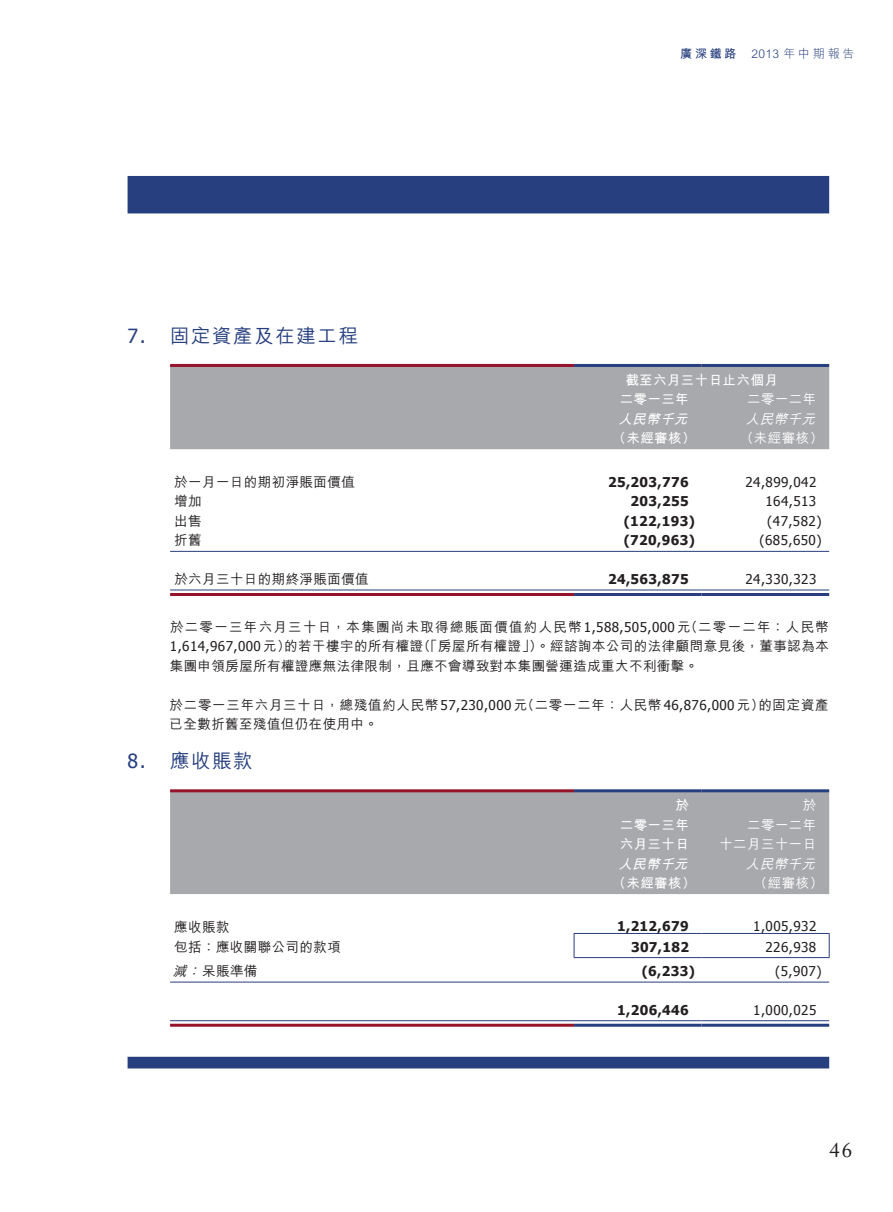
<style>
.page{position:relative;width:893px;height:1212px;background:#fff}
.page>*{position:absolute;margin:0;border:0;box-sizing:border-box;transform-origin:0 0}
.t1{font:21px "Adobe Caslon";color:#231f20}
.t2{font:500 19.5px "M Hei HK";letter-spacing:.08em;color:#273f7f}
.t3{font:500 13.5px/19.5px "M Hei HK";letter-spacing:.03em;color:#231f20;text-align:justify}
.t4{font:700 13.5px "Tahoma";letter-spacing:.03em;color:#231f20}
.t5{font:13.5px "Tahoma";letter-spacing:.03em;color:#231f20}
.t6{font:500 13.5px/19.5px "M Hei HK";letter-spacing:.05em;color:#231f20}
.t7{font:700 13.5px/19.5px "M Hei HK";letter-spacing:.03em;color:#fff}
.t8{font:500 13.5px/19.5px "M Hei HK";letter-spacing:.03em;color:#fff;text-align:right}
.t9{font:italic 700 13.5px "M Hei HK";color:#fff}
.t10{font:italic 500 13.5px "M Hei HK";color:#fff}
.t11{font:300 12px "M Hei HK";letter-spacing:.23em;color:#273f7f}
.t12{font:700 12px "M Hei HK";color:#273f7f}
.s1{font-family:"Tahoma";font-weight:400}
.s2{font-style:italic}
</style>
<div class="page">
<div style="left:128px;top:1057px;width:701px;height:11px;background:#273f7f"></div>
<div style="left:127px;top:176px;width:702px;height:37px;background:#273f7f"></div>
<div style="left:170px;top:367px;width:659px;height:82px;background:#a8a9ad"></div>
<hr style="left:574px;top:364px;width:128px;height:3px;background:#273f7f">
<hr style="left:702px;top:364px;width:127px;height:3px;background:#273f7f">
<hr style="left:170px;top:364px;width:404px;height:3px;background:#96132a">
<hr style="left:170px;top:590px;width:404px;height:1px;background:#273f7f">
<hr style="left:574px;top:590px;width:128px;height:1px;background:#273f7f">
<hr style="left:702px;top:590px;width:127px;height:1px;background:#273f7f">
<hr style="left:170px;top:593px;width:404px;height:3px;background:#96132a">
<hr style="left:574px;top:593px;width:128px;height:3px;background:#273f7f">
<hr style="left:702px;top:593px;width:127px;height:3px;background:#273f7f">
<hr style="left:170px;top:551px;width:659px;height:1px;background:#273f7f">
<div style="left:170px;top:792px;width:659px;height:102px;background:#a8a9ad"></div>
<hr style="left:170px;top:789px;width:404px;height:3px;background:#96132a">
<hr style="left:574px;top:789px;width:128px;height:3px;background:#273f7f">
<hr style="left:702px;top:789px;width:127px;height:3px;background:#273f7f">
<hr style="left:170px;top:1020px;width:404px;height:1px;background:#273f7f">
<hr style="left:574px;top:1020px;width:128px;height:1px;background:#273f7f">
<hr style="left:702px;top:1020px;width:127px;height:1px;background:#273f7f">
<hr style="left:170px;top:1024px;width:404px;height:3px;background:#96132a">
<hr style="left:574px;top:1024px;width:128px;height:3px;background:#273f7f">
<hr style="left:702px;top:1024px;width:127px;height:3px;background:#273f7f">
<hr style="left:574px;top:933px;width:128px;height:1px;background:#273f7f">
<svg style="left:574px;top:934px;width:1px;height:23px"></svg>
<hr style="left:702px;top:933px;width:128px;height:1px;background:#273f7f">
<svg style="left:829px;top:934px;width:1px;height:23px"></svg>
<hr style="left:574px;top:957px;width:128px;height:1px;background:#273f7f">
<hr style="left:702px;top:957px;width:128px;height:1px;background:#273f7f">
<hr style="left:170px;top:982px;width:659px;height:1px;background:#273f7f">
<h2 class="t2" style="left:128px;top:321px;width:232px"><span class="s1">7.</span> 固定資產及在建工程</h2>
<p class="t12" style="left:680px;top:45px;width:58px">廣深鐵路</p>
<p class="t11" style="left:751px;top:45px;width:104px">2013年中期報告</p>
<p class="t7" style="left:620px;top:369px;width:160px;text-indent:6px">截至六月三十日止六個月二零一三年</p>
<p class="t8" style="left:747px;top:388px;width:71px">二零一二年</p>
<p class="t9" style="left:618px;top:409px;width:75px">人民幣千元</p>
<p class="t10" style="left:746px;top:409px;width:75px">人民幣千元</p>
<p class="t7" style="left:613px;top:427px;width:84px">（未經審核）</p>
<p class="t8" style="left:740px;top:427px;width:85px">（未經審核）</p>
<p class="t3" style="left:174px;top:471px;width:182px">於一月一日的期初淨賬面價值</p>
<p class="t4" style="left:608px;top:472px;width:82px">25,203,776</p>
<p class="t5" style="left:745px;top:472px;width:72px">24,899,042</p>
<p class="t3" style="left:174px;top:490px;width:29px">增加</p>
<p class="t4" style="left:631px;top:492px;width:60px">203,255</p>
<p class="t5" style="left:765px;top:492px;width:52px">164,513</p>
<p class="t3" style="left:174px;top:510px;width:29px">出售</p>
<p class="t4" style="left:624px;top:511px;width:73px">(122,193)</p>
<p class="t5" style="left:767px;top:511px;width:56px">(47,582)</p>
<p class="t3" style="left:174px;top:529px;width:29px">折舊</p>
<p class="t4" style="left:624px;top:531px;width:73px">(720,963)</p>
<p class="t5" style="left:760px;top:531px;width:64px">(685,650)</p>
<p class="t3" style="left:174px;top:568px;width:196px">於六月三十日的期終淨賬面價值</p>
<p class="t4" style="left:608px;top:570px;width:82px">24,563,875</p>
<p class="t5" style="left:745px;top:570px;width:72px">24,330,323</p>
<p class="t3" style="left:170px;top:616px;width:661px">於二零一三年六月三十日，本集團尚未取得總賬面價值約人民幣<span class="s1">1,588,505,000</span>元（二零一二年：人民幣<span class="s1">1,614,967,000</span>元）的若干樓宇的所有權證（「房屋所有權證」）。經諮詢本公司的法律顧問意見後，董事認為本集團申領房屋所有權證應無法律限制，且應不會導致對本集團營運造成重大不利衝擊。</p>
<p class="t6" style="left:170px;top:694px;width:661px">於二零一三年六月三十日，總殘值約人民幣<span class="s1">57,230,000</span>元（二零一二年：人民幣<span class="s1">46,876,000</span>元）的固定資產已全數折舊至殘值但仍在使用中。</p>
<h2 class="t2" style="left:128px;top:747px;width:127px"><span class="s1">8.</span> 應收賬款</h2>
<p class="t7" style="left:620px;top:794px;width:71px;text-align:justify;text-indent:56px">於二零一三年六月三十日</p>
<p class="t8" style="left:719px;top:794px;width:99px">於<br>二零一二年<br>十二月三十一日</p>
<p class="t9" style="left:618px;top:854px;width:75px">人民幣千元</p>
<p class="t10" style="left:746px;top:854px;width:75px">人民幣千元</p>
<p class="t7" style="left:613px;top:872px;width:84px">（未經審核）</p>
<p class="t8" style="left:754px;top:872px;width:71px">（經審核）</p>
<p class="t3" style="left:174px;top:916px;width:57px">應收賬款</p>
<p class="t4" style="left:617px;top:917px;width:73px">1,212,679</p>
<p class="t5" style="left:753px;top:917px;width:65px">1,005,932</p>
<p class="t3" style="left:174px;top:936px;width:168px">包括：應收關聯公司的款項</p>
<p class="t4" style="left:631px;top:937px;width:60px">307,182</p>
<p class="t5" style="left:765px;top:938px;width:52px">226,938</p>
<p class="t3" style="left:173px;top:960px;width:86px"><span class="s2">減：</span>呆賬準備</p>
<p class="t4" style="left:642px;top:961px;width:55px">(6,233)</p>
<p class="t5" style="left:775px;top:962px;width:48px">(5,907)</p>
<p class="t4" style="left:617px;top:1000px;width:73px">1,206,446</p>
<p class="t5" style="left:753px;top:1001px;width:65px">1,000,025</p>
<h1 class="t1" style="left:829px;top:1137px;width:25px">46</h1>
</div>
